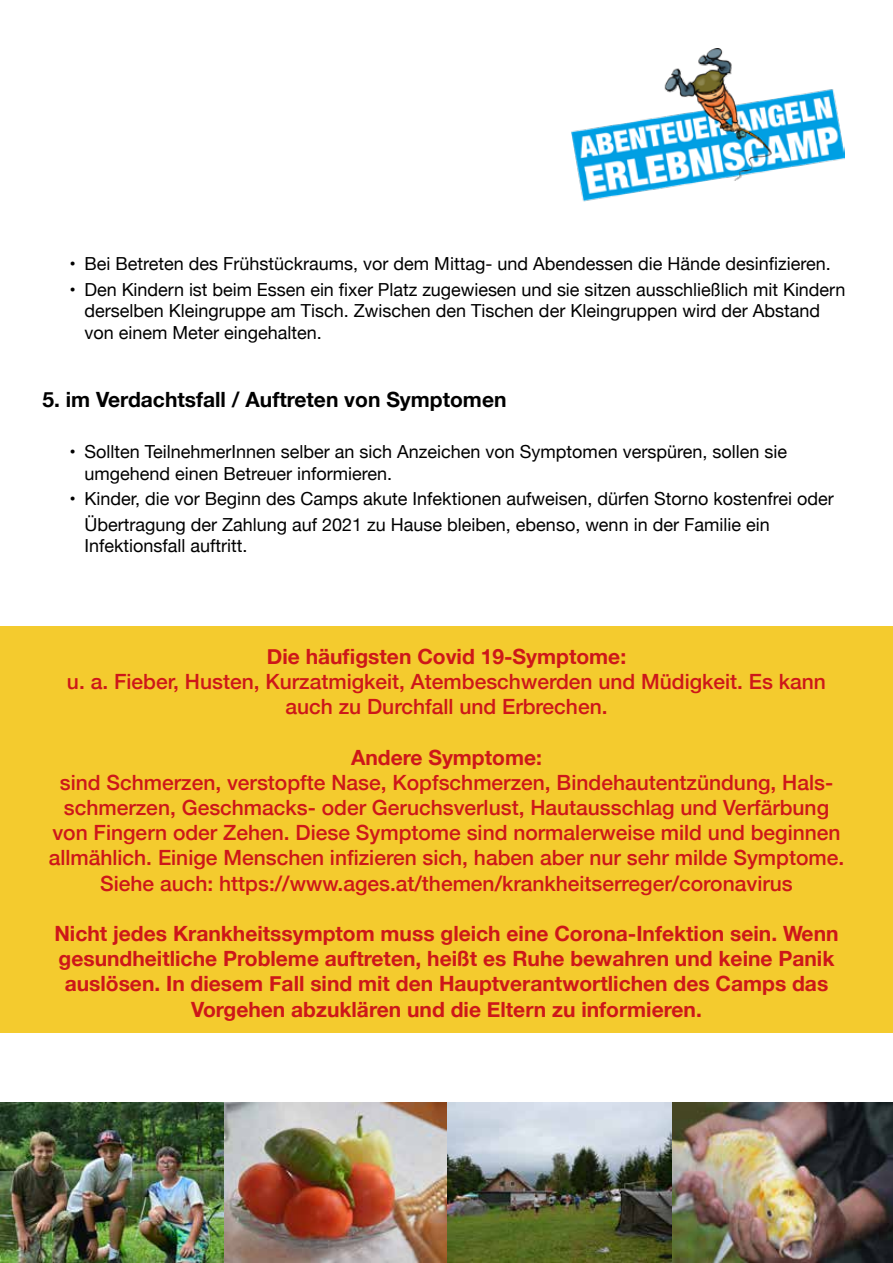
<style>
.page{position:relative;width:893px;height:1263px;background:#fff}
.page>*{position:absolute;margin:0;border:0;box-sizing:border-box;transform-origin:0 0}
.t1{font:500 21px/25.2px "Helvetica Neue";color:#cd1719;text-align:center}
.t2{font:700 21px/25.2px "Helvetica Neue";color:#cd1719;text-align:center}
.t3{font:700 21px "Helvetica Neue";color:#000}
.t4{font:18px/21.6px "Helvetica Neue";color:#000}
</style>
<div class="page">
<div style="left:0;top:626px;width:893px;height:406px;background:#f4cb2e"></div>
<img style="left:571px;top:49px;width:274px;height:153px">
<img style="left:0;top:1102px;width:893px;height:161px">
<p class="t4" style="left:70px;top:254px;width:763px">• Bei Betreten des Frühstückraums, vor dem Mittag- und Abendessen die Hände desinfizieren.</p>
<p class="t4" style="left:84px;top:279px;width:762px;text-indent:-15px">• Den Kindern ist beim Essen ein fixer Platz zugewiesen und sie sitzen ausschließlich mit Kindern derselben Kleingruppe am Tisch. Zwischen den Tischen der Kleingruppen wird der Abstand von einem Meter eingehalten.</p>
<p class="t3" style="left:43px;top:383px;width:465px">5. im Verdachtsfall / Auftreten von Symptomen</p>
<p class="t4" style="left:85px;top:442px;width:704px;text-indent:-15px">• Sollten TeilnehmerInnen selber an sich Anzeichen von Symptomen verspüren, sollen sie umgehend einen Betreuer informieren.</p>
<p class="t4" style="left:85px;top:487px;width:751px;line-height:25.5px;text-indent:-15px">• Kinder, die vor Beginn des Camps akute Infektionen aufweisen, dürfen Storno kostenfrei oder<br>Übertragung der Zahlung auf 2021 zu Hause bleiben, ebenso, wenn in der Familie ein</p>
<p class="t4" style="left:85px;top:536px;width:165px">Infektionsfall auftritt.</p>
<p class="t2" style="left:267px;top:644px;width:361px">Die häufigsten Covid 19-Symptome:</p>
<p class="t1" style="left:67px;top:667px;width:760px">u. a. Fieber, Husten, Kurzatmigkeit, Atembeschwerden und Müdigkeit. Es kann auch zu Durchfall und Erbrechen.</p>
<p class="t2" style="left:351px;top:745px;width:192px">Andere Symptome:</p>
<p class="t1" style="left:49px;top:768px;width:797px">sind Schmerzen, verstopfte Nase, Kopfschmerzen, Bindehautentzündung, Hals&shy;schmerzen, Geschmacks- oder Geruchsverlust, Hautausschlag und Verfärbung von Fingern oder Zehen. Diese Symptome sind normalerweise mild und beginnen allmählich. Einige Menschen infizieren sich, haben aber nur sehr milde Symptome.<br>Siehe auch: https://www.ages.at/themen/krankheitserreger/coronavirus</p>
<p class="t2" style="left:54px;top:921px;width:786px">Nicht jedes Krankheitssymptom muss gleich eine Corona-Infektion sein. Wenn gesundheitliche Probleme auftreten, heißt es Ruhe bewahren und keine Panik auslösen. In diesem Fall sind mit den Hauptverantwortlichen des Camps das Vorgehen abzuklären und die Eltern zu informieren.</p>
</div>
